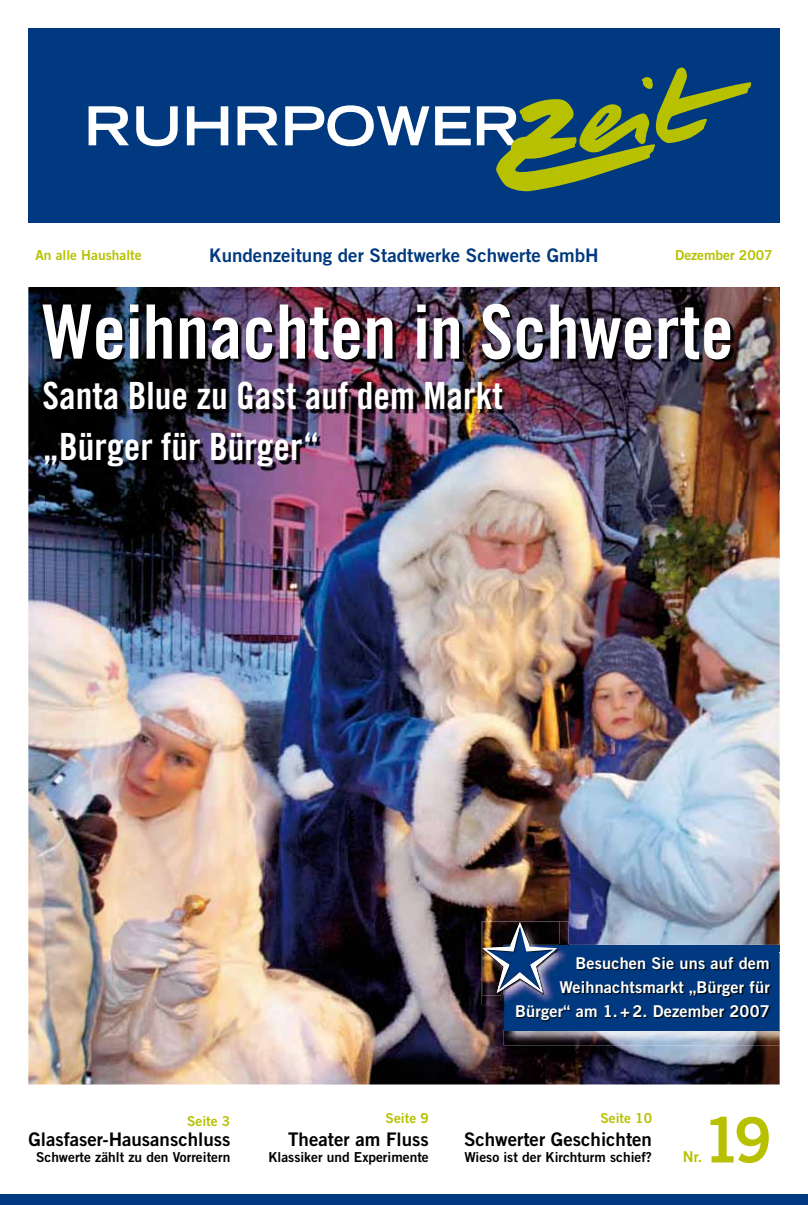
<style>
.page{position:relative;width:808px;height:1205px;background:#fff}
.page>*{position:absolute;margin:0;border:0;box-sizing:border-box;transform-origin:0 0}
.t1{font:75px "Trade Gothic LT Std Bd Cn 20";color:#fff}
.t2{font:62.5px "Trade Gothic LT Std Bd 2";color:#b8c100}
.t3{font:37.5px/50.8px "Trade Gothic LT Std Bd Cn 20";color:#fff}
.t4{font:18.75px "Trade Gothic LT Std Bd 2";color:#010100}
.t5{font:18.75px "Trade Gothic LT Std Bd 2";color:#00397f}
.t6{font:16.25px/23.8px "Trade Gothic LT Std Bd 2";letter-spacing:.01em;color:#fff;text-align:right}
.t7{font:15px "Trade Gothic LT Std Bd 2";color:#b8c100}
.t8{font:13.75px "Trade Gothic LT Std Bd 2";color:#010100}
.t9{font:13.75px "Trade Gothic LT Std Bd 2";color:#b8c100}
</style>
<div class="page">
<div style="left:0;top:1194px;width:808px;height:11px;background:#00397f"></div>
<div style="left:28px;top:28px;width:752px;height:195px;background:#00397f"></div>
<svg style="left:89px;top:106px;width:40px;height:39px"></svg>
<svg style="left:136px;top:106px;width:42px;height:40px"></svg>
<svg style="left:187px;top:106px;width:41px;height:39px"></svg>
<svg style="left:237px;top:106px;width:41px;height:39px"></svg>
<svg style="left:285px;top:105px;width:144px;height:41px"></svg>
<svg style="left:435px;top:106px;width:36px;height:39px"></svg>
<svg style="left:477px;top:67px;width:274px;height:124px"></svg>
<img style="left:28px;top:287px;width:752px;height:797px">
<img style="left:504px;top:1030px;width:276px;height:15px">
<div style="left:504px;top:945px;width:276px;height:85px;background:#00397f"></div>
<img style="left:568px;top:953px;width:212px;height:76px">
<img style="left:482px;top:922px;width:86px;height:107px">
<img style="left:501px;top:953px;width:51px;height:40px">
<img style="left:31px;top:288px;width:749px;height:201px">
<p class="t9" style="left:35px;top:250px;width:108px">An alle Haushalte</p>
<h3 class="t5" style="left:209px;top:248px;width:391px">Kundenzeitung der Stadtwerke Schwerte GmbH</h3>
<p class="t9" style="left:675px;top:250px;width:99px">Dezember 2007</p>
<h1 class="t1" style="left:43px;top:303px;width:693px">Weihnachten in Schwerte</h1>
<h3 class="t3" style="left:43px;top:375px;width:462px">Santa Blue zu Gast auf dem Markt „Bürger für Bürger“</h3>
<p class="t9" style="left:187px;top:1116px;width:45px">Seite 3</p>
<h3 class="t4" style="left:28px;top:1132px;width:203px">Glasfaser-Hausanschluss</h3>
<p class="t8" style="left:36px;top:1152px;width:196px">Schwerte zählt zu den Vorreitern</p>
<p class="t6" style="left:515px;top:953px;width:256px">Besuchen Sie uns auf dem<br>Weihnachtsmarkt „Bürger für<br>Bürger“ am 1. + 2. Dezember 2007</p>
<p class="t9" style="left:386px;top:1113px;width:45px">Seite 9</p>
<h3 class="t4" style="left:288px;top:1132px;width:142px">Theater am Fluss</h3>
<p class="t8" style="left:268px;top:1152px;width:162px">Klassiker und Experimente</p>
<p class="t9" style="left:600px;top:1113px;width:53px">Seite 10</p>
<h3 class="t4" style="left:464px;top:1132px;width:190px">Schwerter Geschichten</h3>
<p class="t8" style="left:464px;top:1152px;width:189px">Wieso ist der Kirchturm schief?</p>
<p class="t7" style="left:683px;top:1151px;width:21px">Nr.</p>
<h2 class="t2" style="left:702px;top:1116px;width:72px">19</h2>
</div>
